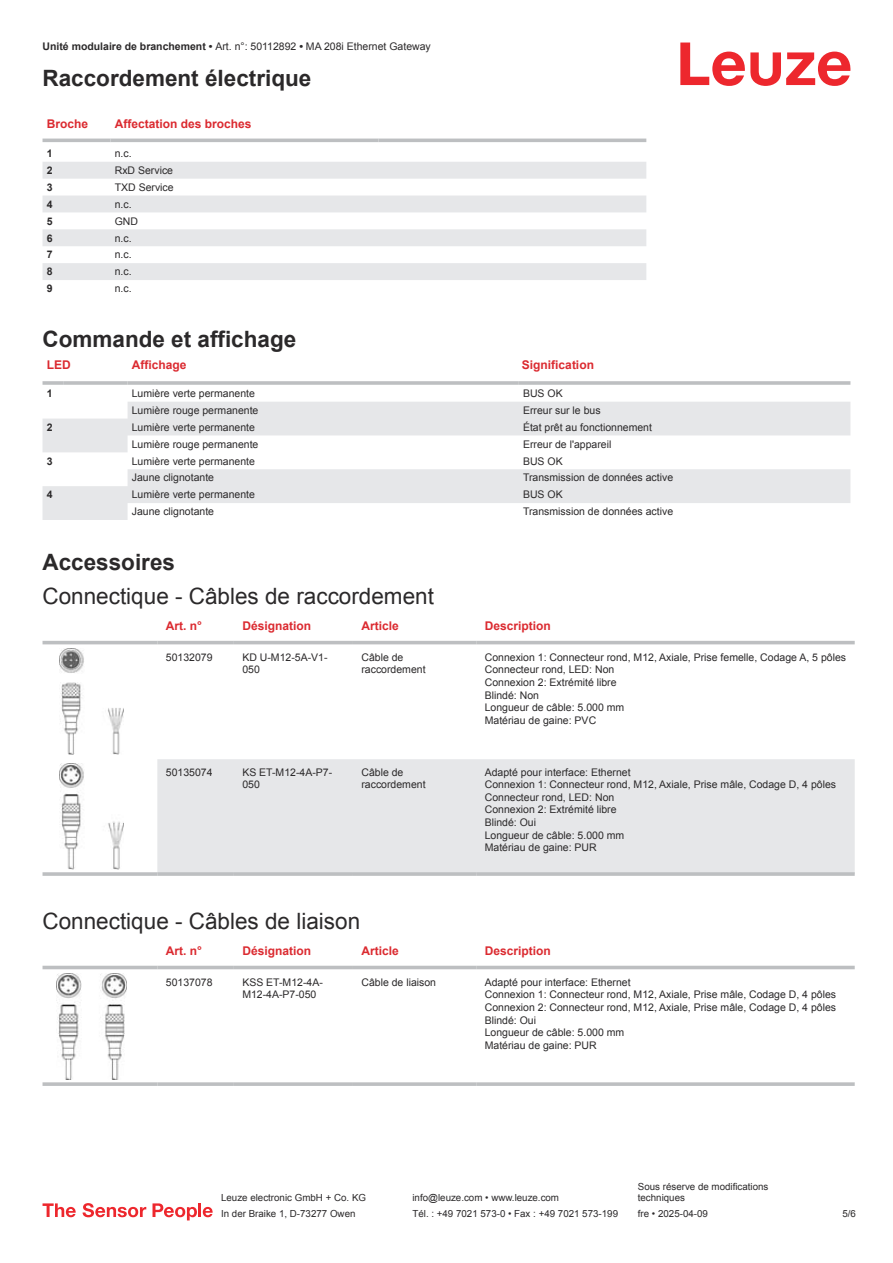
<style>
.page{position:relative;width:893px;height:1263px;background:#fff}
.page>*{position:absolute;margin:0;border:0;box-sizing:border-box;transform-origin:0 0}
.t1{font:22.5px "Arial";color:#2b292a}
.t2{font:700 22.5px "Arial";color:#2b292a}
.t3{font:700 12px "Arial";color:#db2a30}
.t4{font:10.5px/12.6px "Arial";color:#2b292a}
.t5{font:700 10.5px "Arial";color:#2b292a}
.t6{font:9.75px/11.7px "Arial";color:#2b292a}
.s1{font-weight:700}
</style>
<div class="page">
<svg style="left:680px;top:43px;width:170px;height:43px"></svg>
<svg style="left:43px;top:138px;width:603px;height:1px"></svg>
<svg style="left:43px;top:162px;width:603px;height:118px;fill:#e6e7e9"></svg>
<hr style="left:43px;top:139px;width:68px;height:3px;background:#bdbfc1">
<hr style="left:111px;top:139px;width:267px;height:3px;background:#bdbfc1">
<hr style="left:378px;top:139px;width:268px;height:3px;background:#bdbfc1">
<svg style="left:43px;top:402px;width:807px;height:118px;fill:#e6e7e9"></svg>
<hr style="left:43px;top:381px;width:21px;height:4px;background:#c8cacc">
<svg style="left:64px;top:381px;width:64px;height:4px"></svg>
<hr style="left:128px;top:381px;width:391px;height:4px;background:#c8cacb">
<hr style="left:519px;top:381px;width:331px;height:4px;background:#c3c5c7">
<svg style="left:43px;top:640px;width:812px;height:9px"></svg>
<div style="left:157px;top:759px;width:698px;height:113px;background:#e6e7e9"></div>
<hr style="left:43px;top:641px;width:114px;height:3px;background:#bdbfc1">
<hr style="left:157px;top:641px;width:77px;height:3px;background:#bdbfc1">
<hr style="left:234px;top:641px;width:119px;height:3px;background:#bdbfc1">
<hr style="left:353px;top:641px;width:123px;height:3px;background:#bdbfc1">
<hr style="left:476px;top:641px;width:379px;height:3px;background:#bdbfc1">
<hr style="left:43px;top:872px;width:114px;height:4px;background:#bdbfc1">
<hr style="left:157px;top:872px;width:77px;height:4px;background:#c7c9ca">
<hr style="left:234px;top:872px;width:119px;height:4px;background:#bdbfc1">
<hr style="left:353px;top:872px;width:123px;height:4px;background:#bdbfc1">
<hr style="left:476px;top:872px;width:379px;height:4px;background:#c7c9ca">
<img style="left:59px;top:649px;width:65px;height:106px">
<img style="left:59px;top:763px;width:65px;height:107px">
<svg style="left:43px;top:965px;width:812px;height:27px"></svg>
<hr style="left:43px;top:966px;width:114px;height:3px;background:#bdbfc1">
<hr style="left:157px;top:966px;width:77px;height:3px;background:#bdbfc1">
<hr style="left:234px;top:966px;width:119px;height:3px;background:#bdbfc1">
<hr style="left:353px;top:966px;width:123px;height:3px;background:#bdbfc1">
<hr style="left:476px;top:966px;width:379px;height:3px;background:#bdbfc1">
<svg style="left:43px;top:1082px;width:114px;height:4px"></svg>
<svg style="left:157px;top:1082px;width:77px;height:4px"></svg>
<svg style="left:234px;top:1082px;width:119px;height:4px"></svg>
<svg style="left:353px;top:1082px;width:123px;height:4px"></svg>
<svg style="left:476px;top:1082px;width:379px;height:4px;background:#c3c5c7"></svg>
<img style="left:56px;top:973px;width:70px;height:107px">
<svg style="left:43px;top:1203px;width:33px;height:14px"></svg>
<svg style="left:83px;top:1203px;width:63px;height:14px"></svg>
<svg style="left:153px;top:1203px;width:44px;height:17px"></svg>
<hr style="left:198px;top:1203px;width:3px;height:14px;background:#ed272d">
<svg style="left:203px;top:1207px;width:10px;height:10px"></svg>
<p class="t4" style="left:43px;top:41px;width:390px"><span class="s1">Unité modulaire de branchement •</span> Art. n°: 50112892 <span class="s1">•</span> MA 208i Ethernet Gateway</p>
<h1 class="t2" style="left:43px;top:70px;width:270px">Raccordement électrique</h1>
<p class="t3" style="left:47px;top:119px;width:43px">Broche</p>
<p class="t3" style="left:115px;top:119px;width:138px">Affectation des broches</p>
<p class="t5" style="left:47px;top:149px;width:7px">1</p>
<p class="t4" style="left:115px;top:148px;width:18px">n.c.</p>
<p class="t5" style="left:47px;top:166px;width:7px">2</p>
<p class="t4" style="left:115px;top:165px;width:60px">RxD Service</p>
<p class="t5" style="left:47px;top:183px;width:7px">3</p>
<p class="t4" style="left:115px;top:182px;width:60px">TXD Service</p>
<p class="t5" style="left:47px;top:200px;width:7px">4</p>
<p class="t4" style="left:115px;top:199px;width:18px">n.c.</p>
<p class="t5" style="left:47px;top:217px;width:7px">5</p>
<p class="t4" style="left:115px;top:216px;width:25px">GND</p>
<p class="t5" style="left:47px;top:234px;width:7px">6</p>
<p class="t4" style="left:115px;top:232px;width:18px">n.c.</p>
<p class="t5" style="left:47px;top:251px;width:7px">7</p>
<p class="t4" style="left:115px;top:249px;width:18px">n.c.</p>
<p class="t5" style="left:47px;top:268px;width:7px">8</p>
<p class="t4" style="left:115px;top:266px;width:18px">n.c.</p>
<p class="t5" style="left:47px;top:285px;width:7px">9</p>
<p class="t4" style="left:115px;top:283px;width:18px">n.c.</p>
<h1 class="t2" style="left:43px;top:331px;width:255px">Commande et affichage</h1>
<p class="t3" style="left:47px;top:360px;width:25px">LED</p>
<p class="t3" style="left:132px;top:360px;width:56px">Affichage</p>
<p class="t3" style="left:522px;top:360px;width:74px">Signification</p>
<p class="t5" style="left:47px;top:389px;width:7px">1</p>
<p class="t4" style="left:132px;top:388px;width:125px">Lumière verte permanente</p>
<p class="t4" style="left:523px;top:388px;width:41px">BUS OK</p>
<p class="t4" style="left:132px;top:405px;width:128px">Lumière rouge permanente</p>
<p class="t4" style="left:523px;top:405px;width:79px">Erreur sur le bus</p>
<p class="t5" style="left:47px;top:423px;width:7px">2</p>
<p class="t4" style="left:132px;top:422px;width:125px">Lumière verte permanente</p>
<p class="t4" style="left:523px;top:422px;width:130px">État prêt au fonctionnement</p>
<p class="t4" style="left:132px;top:439px;width:128px">Lumière rouge permanente</p>
<p class="t4" style="left:523px;top:439px;width:90px">Erreur de l'appareil</p>
<p class="t5" style="left:47px;top:457px;width:7px">3</p>
<p class="t4" style="left:132px;top:455px;width:125px">Lumière verte permanente</p>
<p class="t4" style="left:523px;top:455px;width:41px">BUS OK</p>
<p class="t4" style="left:132px;top:472px;width:84px">Jaune clignotante</p>
<p class="t4" style="left:523px;top:472px;width:152px">Transmission de données active</p>
<p class="t5" style="left:47px;top:491px;width:7px">4</p>
<p class="t4" style="left:132px;top:489px;width:125px">Lumière verte permanente</p>
<p class="t4" style="left:523px;top:489px;width:41px">BUS OK</p>
<p class="t4" style="left:132px;top:506px;width:84px">Jaune clignotante</p>
<p class="t4" style="left:523px;top:506px;width:152px">Transmission de données active</p>
<h1 class="t2" style="left:43px;top:554px;width:134px">Accessoires</h1>
<h1 class="t1" style="left:43px;top:587px;width:393px">Connectique - Câbles de raccordement</h1>
<p class="t3" style="left:166px;top:621px;width:38px">Art. n°</p>
<p class="t3" style="left:242px;top:621px;width:70px">Désignation</p>
<p class="t3" style="left:361px;top:621px;width:39px">Article</p>
<p class="t3" style="left:485px;top:621px;width:68px">Description</p>
<p class="t4" style="left:166px;top:652px;width:48px">50132079</p>
<p class="t4" style="left:242px;top:652px;width:87px">KD U-M12-5A-V1-<br>050</p>
<p class="t4" style="left:361px;top:652px;width:66px">Câble de raccordement</p>
<p class="t4" style="left:485px;top:652px;width:363px">Connexion 1: Connecteur rond, M12, Axiale, Prise femelle, Codage A, 5 pôles<br>Connecteur rond, LED: Non<br>Connexion 2: Extrémité libre<br>Blindé: Non<br>Longueur de câble: 5.000 mm<br>Matériau de gaine: PVC</p>
<p class="t4" style="left:166px;top:767px;width:48px">50135074</p>
<p class="t4" style="left:242px;top:767px;width:91px">KS ET-M12-4A-P7-<br>050</p>
<p class="t4" style="left:361px;top:767px;width:66px">Câble de raccordement</p>
<p class="t4" style="left:485px;top:767px;width:353px">Adapté pour interface: Ethernet<br>Connexion 1: Connecteur rond, M12, Axiale, Prise mâle, Codage D, 4 pôles<br>Connecteur rond, LED: Non<br>Connexion 2: Extrémité libre<br>Blindé: Oui<br>Longueur de câble: 5.000 mm<br>Matériau de gaine: PUR</p>
<h1 class="t1" style="left:43px;top:912px;width:319px">Connectique - Câbles de liaison</h1>
<p class="t3" style="left:166px;top:946px;width:38px">Art. n°</p>
<p class="t3" style="left:242px;top:946px;width:70px">Désignation</p>
<p class="t3" style="left:361px;top:946px;width:39px">Article</p>
<p class="t3" style="left:485px;top:946px;width:68px">Description</p>
<p class="t4" style="left:166px;top:977px;width:48px">50137078</p>
<p class="t4" style="left:242px;top:977px;width:82px">KSS ET-M12-4A-<br>M12-4A-P7-050</p>
<p class="t4" style="left:361px;top:977px;width:76px">Câble de liaison</p>
<p class="t4" style="left:485px;top:977px;width:353px">Adapté pour interface: Ethernet<br>Connexion 1: Connecteur rond, M12, Axiale, Prise mâle, Codage D, 4 pôles Connexion 2: Connecteur rond, M12, Axiale, Prise mâle, Codage D, 4 pôles Blindé: Oui<br>Longueur de câble: 5.000 mm<br>Matériau de gaine: PUR</p>
<p class="t6" style="left:221px;top:1193px;width:146px">Leuze electronic GmbH + Co. KG</p>
<p class="t6" style="left:412px;top:1193px;width:148px">info@leuze.com • www.leuze.com</p>
<p class="t6" style="left:638px;top:1181px;width:132px">Sous réserve de modifications techniques</p>
<p class="t6" style="left:221px;top:1209px;width:136px">In der Braike 1, D-73277 Owen</p>
<p class="t6" style="left:412px;top:1209px;width:207px">Tél. : +49 7021 573-0 • Fax : +49 7021 573-199</p>
<p class="t6" style="left:638px;top:1209px;width:72px">fre • 2025-04-09</p>
<p class="t6" style="left:842px;top:1209px;width:15px">5 /6</p>
</div>
